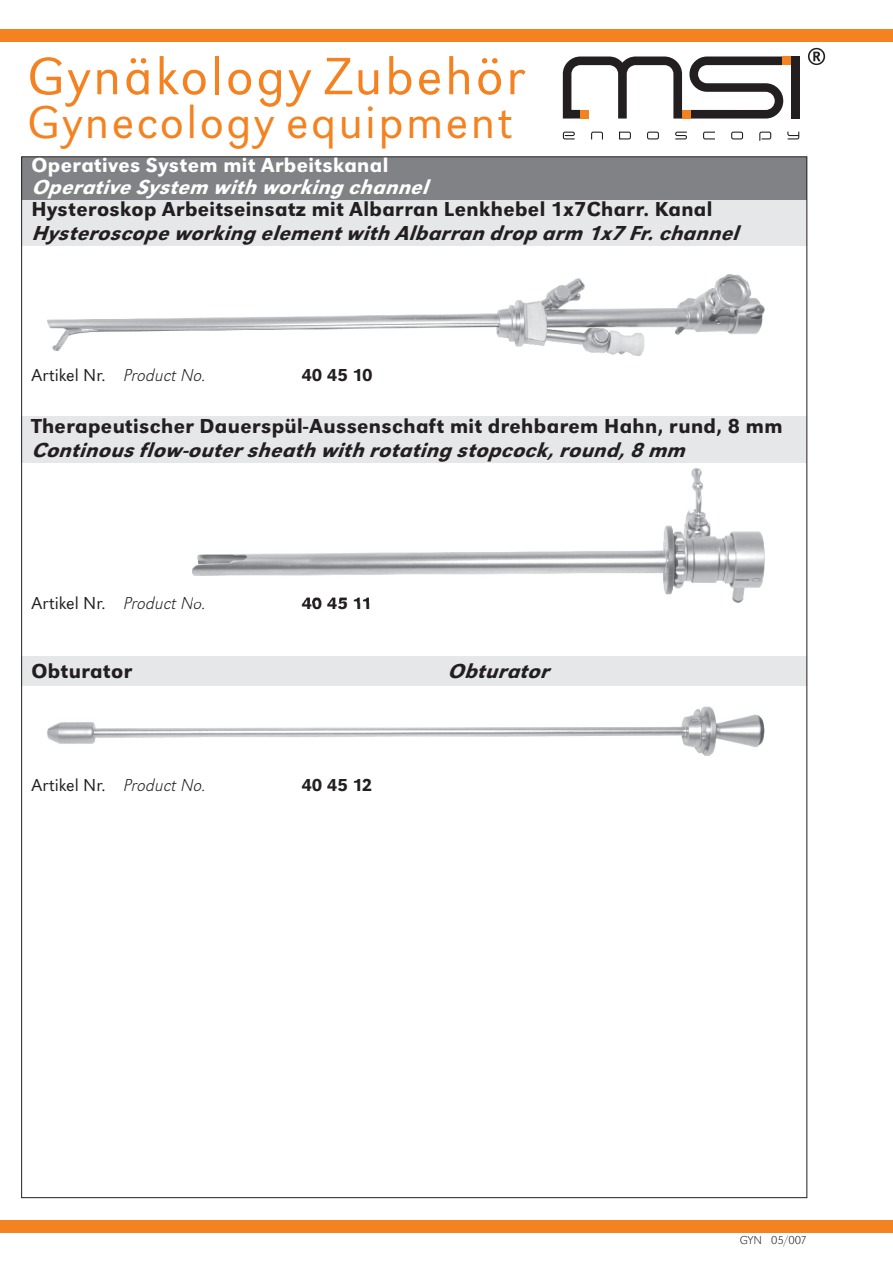
<style>
.page{position:relative;width:893px;height:1263px;background:#fff}
.page>*{position:absolute;margin:0;border:0;box-sizing:border-box;transform-origin:0 0}
.t1{font:54.6px "URW Grotesk T Ligh";letter-spacing:.05em;color:#f58220}
.t2{font:47.7px "URW Grotesk T Ligh";letter-spacing:.05em;color:#f58220}
.t3{font:500 21px "URW Grotesk T";letter-spacing:.02em;color:#231f20}
.t4{font:italic 500 21px "URW Grotesk T";letter-spacing:.02em;color:#231f20}
.t5{font:italic 500 21px "URW Grotesk T";letter-spacing:.02em;color:#fff}
.t6{font:500 21px "URW Grotesk T";letter-spacing:.02em;color:#fff}
.t7{font:18px "URW Grotesk T Ligh";color:#231f20}
.t8{font:500 18px "URW Grotesk T";color:#231f20}
.t9{font:12px "URW Grotesk T Extr Ligh";color:#231f20}
.s1{font-family:"URW Grotesk T Extr Ligh,Italic"}
</style>
<div class="page">
<div style="left:22px;top:199px;width:785px;height:47px;background:#e6e7e9"></div>
<div style="left:22px;top:157px;width:785px;height:42px;background:#808285"></div>
<div style="left:0;top:30px;width:893px;height:12px;background:#f58220"></div>
<svg style="left:563px;top:132px;width:236px;height:9px"></svg>
<svg style="left:808px;top:48px;width:17px;height:17px"></svg>
<svg style="left:689px;top:57px;width:94px;height:62px"></svg>
<div style="left:791px;top:57px;width:8px;height:62px;background:#231f20"></div>
<div style="left:682px;top:110px;width:9px;height:9px;background:#f58220"></div>
<svg style="left:563px;top:57px;width:119px;height:62px"></svg>
<div style="left:580px;top:110px;width:9px;height:8px;background:#f58220"></div>
<div style="left:782px;top:57px;width:9px;height:8px;background:#f58220"></div>
<div style="left:0;top:1220px;width:893px;height:12px;background:#f58220"></div>
<div style="left:22px;top:416px;width:785px;height:47px;background:#e6e7e9"></div>
<div style="left:22px;top:656px;width:785px;height:29px;background:#e6e7e9"></div>
<img style="left:48px;top:275px;width:716px;height:81px">
<img style="left:192px;top:468px;width:572px;height:134px">
<img style="left:48px;top:707px;width:716px;height:48px">
<h1 class="t1" style="left:27px;top:52px;width:499px">Gynäkology Zubehör</h1>
<h2 class="t2" style="left:27px;top:102px;width:486px">Gynecology equipment</h2>
<p class="t6" style="left:31px;top:156px;width:358px">Operatives System mit Arbeitskanal</p>
<p class="t5" style="left:31px;top:178px;width:397px">Operative System with working channel</p>
<p class="t3" style="left:31px;top:200px;width:682px">Hysteroskop Arbeitseinsatz mit Albarran Lenkhebel 1x7Charr. Kanal</p>
<p class="t4" style="left:31px;top:224px;width:708px">Hysteroscope working element with Albarran drop arm 1x7 Fr. channel</p>
<p class="t7" style="left:32px;top:368px;width:176px">Artikel Nr. <span class="s1">Product No.</span></p>
<p class="t8" style="left:301px;top:368px;width:73px">40 45 10</p>
<p class="t3" style="left:31px;top:417px;width:753px">Therapeutischer Dauerspül-Aussenschaft mit drehbarem Hahn, rund, 8 mm</p>
<p class="t4" style="left:31px;top:441px;width:654px">Continous flow-outer sheath with rotating stopcock, round, 8 mm</p>
<p class="t7" style="left:32px;top:595px;width:176px">Artikel Nr. <span class="s1">Product No.</span></p>
<p class="t8" style="left:301px;top:595px;width:72px">40 45 11</p>
<p class="t3" style="left:31px;top:661px;width:102px">Obturator</p>
<p class="t4" style="left:448px;top:661px;width:102px">Obturator</p>
<p class="t7" style="left:32px;top:777px;width:176px">Artikel Nr. <span class="s1">Product No.</span></p>
<p class="t8" style="left:301px;top:777px;width:73px">40 45 12</p>
<p class="t9" style="left:740px;top:1234px;width:69px">GYN 05/007</p>
</div>
